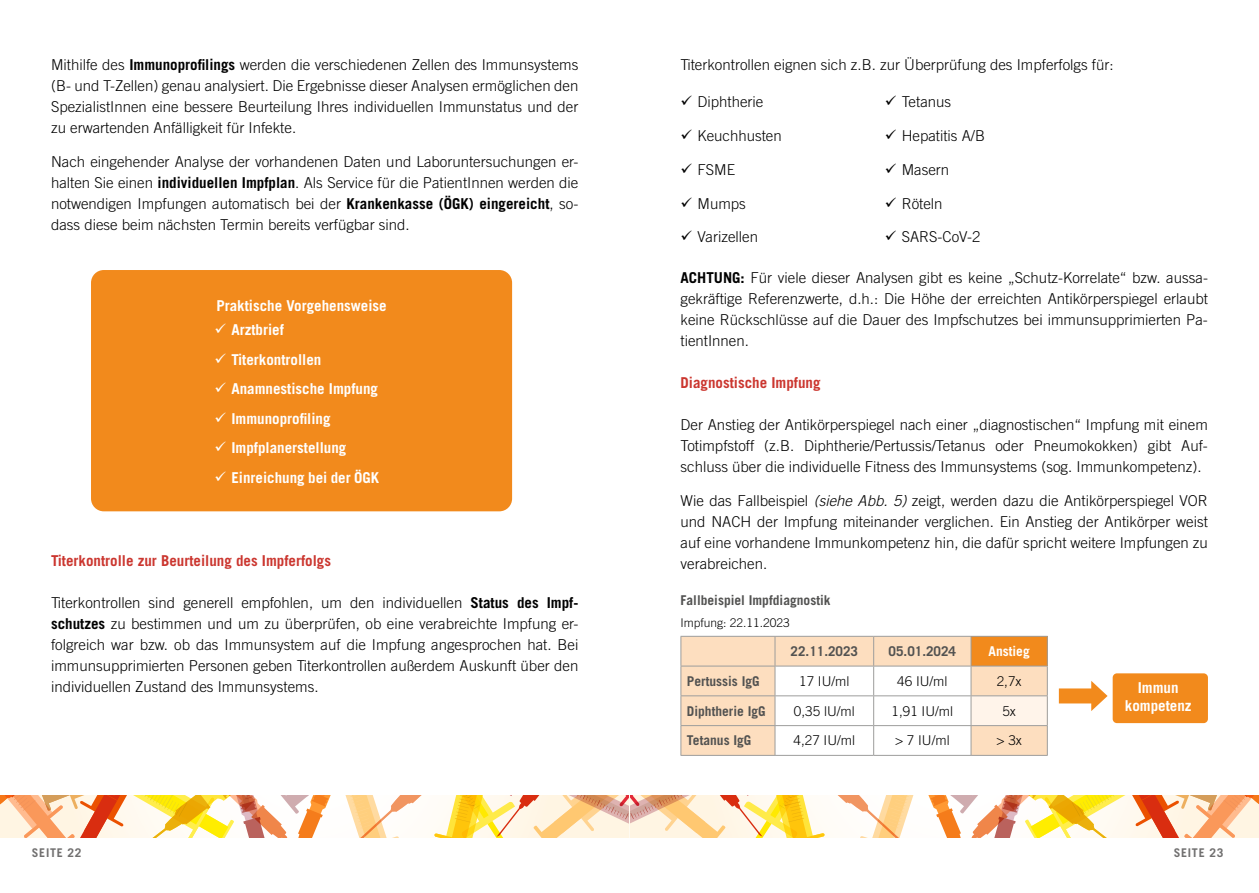
<style>
.page{position:relative;width:1259px;height:893px;background:#fff}
.page>*{position:absolute;margin:0;border:0;box-sizing:border-box;transform-origin:0 0}
.t1{font:300 15px/21px "Trade Gothic LT Std";color:#000;text-align:justify}
.t2{font:700 15px/29.5px "Trade Gothic LT Std";color:#fff}
.t3{font:700 15px "Trade Gothic LT Std";color:#cb362f}
.t4{font:700 13.5px "Trade Gothic LT Std";color:#525251}
.t5{font:300 13.5px "Trade Gothic LT Std";color:#000}
.t6{font:700 13.5px "Trade Gothic LT Std";color:#fff}
.t7{font:300 12px "Trade Gothic LT Std";color:#000}
.t8{font:700 12px "Trade Gothic LT Std";letter-spacing:.06em;color:#706f6f}
.s1{font-weight:700}
.s2{font-style:italic}
</style>
<div class="page">
<svg style="left:0;top:795px;width:1259px;height:43px"></svg>
<div style="left:91px;top:270px;width:421px;height:241px;background:#f28a1c;border-radius:13px"></div>
<hr style="left:680px;top:755px;width:95px;height:1px;background:#9d9d9c">
<hr style="left:775px;top:755px;width:98px;height:1px;background:#9d9d9c">
<hr style="left:873px;top:755px;width:98px;height:1px;background:#9d9d9c">
<hr style="left:971px;top:755px;width:76px;height:1px;background:#9d9d9c">
<svg style="left:680px;top:636px;width:368px;height:119px"></svg>
<div style="left:1059px;top:688px;width:38px;height:15px;background:#f28a1c"></div>
<svg style="left:1091px;top:681px;width:16px;height:30px"></svg>
<div style="left:1112px;top:673px;width:96px;height:50px;background:#f28a1c;border-radius:4px"></div>
<p class="t1" style="left:51px;top:54px;width:529px">Mithilfe des <span class="s1">Immunoprofilings</span> werden die verschiedenen Zellen des Immunsystems (B- und T-Zellen) genau analysiert. Die Ergebnisse dieser Analysen ermöglichen den SpezialistInnen eine bessere Beurteilung Ihres individuellen Immunstatus und der zu erwartenden Anfälligkeit für Infekte.</p>
<p class="t1" style="left:51px;top:151px;width:529px">Nach eingehender Analyse der vorhandenen Daten und Laboruntersuchungen er&shy;halten Sie einen <span class="s1">individuellen Impfplan</span>. Als Service für die PatientInnen werden die notwendigen Impfungen automatisch bei der <span class="s1">Krankenkasse (ÖGK) eingereicht</span>, so&shy;dass diese beim nächsten Termin bereits verfügbar sind.</p>
<p class="t2" style="left:216px;top:290px;width:172px">Praktische Vorgehensweise</p>
<p class="t2" style="left:231px;top:315px;width:149px">Arztbrief<br>Titerkontrollen<br>Anamnestische Impfung<br>Immunoprofiling<br>Impfplanerstellung<br>Einreichung bei der ÖGK</p>
<p class="t3" style="left:51px;top:551px;width:282px">Titerkontrolle zur Beurteilung des Impferfolgs</p>
<p class="t1" style="left:51px;top:592px;width:529px">Titerkontrollen sind generell empfohlen, um den individuellen <span class="s1">Status des Impf&shy;schutzes</span> zu bestimmen und um zu überprüfen, ob eine verabreichte Impfung er&shy;folgreich war bzw. ob das Immunsystem auf die Impfung angesprochen hat. Bei immunsupprimierten Personen geben Titerkontrollen außerdem Auskunft über den individuellen Zustand des Immunsystems.</p>
<p class="t1" style="left:680px;top:54px;width:434px">Titerkontrollen eignen sich z.B. zur Überprüfung des Impferfolgs für:</p>
<p class="t1" style="left:697px;top:91px;width:67px">Diphtherie</p>
<p class="t1" style="left:697px;top:125px;width:86px">Keuchhusten</p>
<p class="t1" style="left:697px;top:159px;width:39px">FSME</p>
<p class="t1" style="left:697px;top:193px;width:50px">Mumps</p>
<p class="t1" style="left:697px;top:226px;width:62px">Varizellen</p>
<p class="t1" style="left:901px;top:91px;width:51px">Tetanus</p>
<p class="t1" style="left:901px;top:125px;width:85px">Hepatitis A/B</p>
<p class="t1" style="left:901px;top:159px;width:49px">Masern</p>
<p class="t1" style="left:901px;top:193px;width:42px">Röteln</p>
<p class="t1" style="left:901px;top:226px;width:80px">SARS-CoV-2</p>
<p class="t1" style="left:680px;top:267px;width:529px"><span class="s1">ACHTUNG:</span> Für viele dieser Analysen gibt es keine „Schutz-Korrelate“ bzw. aussa&shy;gekräftige Referenzwerte, d.h.: Die Höhe der erreichten Antikörperspiegel erlaubt keine Rückschlüsse auf die Dauer des Impfschutzes bei immunsupprimierten Pa&shy;tientInnen.</p>
<p class="t3" style="left:680px;top:373px;width:142px">Diagnostische Impfung</p>
<p class="t1" style="left:680px;top:414px;width:529px">Der Anstieg der Antikörperspiegel nach einer „diagnostischen“ Impfung mit einem Totimpfstoff (z.B. Diphtherie/Pertussis/Tetanus oder Pneumokokken) gibt Auf&shy;schluss über die individuelle Fitness des Immunsystems (sog. Immunkompetenz).</p>
<p class="t1" style="left:680px;top:490px;width:529px">Wie das Fallbeispiel <span class="s2">(siehe Abb. 5)</span> zeigt, werden dazu die Antikörperspiegel VOR und NACH der Impfung miteinander verglichen. Ein Anstieg der Antikörper weist auf eine vorhandene Immunkompetenz hin, die dafür spricht weitere Impfungen zu verabreichen.</p>
<p class="t4" style="left:680px;top:592px;width:152px">Fallbeispiel Impfdiagnostik</p>
<p class="t7" style="left:680px;top:615px;width:111px">Impfung: 22.11.2023</p>
<p class="t4" style="left:790px;top:643px;width:69px">22.11.2023</p>
<p class="t4" style="left:888px;top:643px;width:69px">05.01.2024</p>
<p class="t6" style="left:988px;top:643px;width:43px">Anstieg</p>
<p class="t4" style="left:687px;top:673px;width:74px">Pertussis IgG</p>
<p class="t5" style="left:799px;top:673px;width:52px">17 IU/ml</p>
<p class="t5" style="left:897px;top:673px;width:52px">46 IU/ml</p>
<p class="t5" style="left:996px;top:673px;width:26px">2,7x</p>
<p class="t4" style="left:687px;top:702px;width:80px">Diphtherie IgG</p>
<p class="t5" style="left:794px;top:703px;width:62px">0,35 lU/ml</p>
<p class="t5" style="left:891px;top:703px;width:63px">1,91 IU/ml</p>
<p class="t5" style="left:1002px;top:703px;width:15px">5x</p>
<p class="t4" style="left:687px;top:732px;width:66px">Tetanus IgG</p>
<p class="t5" style="left:793px;top:733px;width:63px">4,27 IU/ml</p>
<p class="t5" style="left:895px;top:733px;width:56px">&gt; 7 IU/ml</p>
<p class="t5" style="left:996px;top:733px;width:27px">&gt; 3x</p>
<p class="t2" style="left:1124px;top:678px;width:68px;line-height:18px;text-align:center">Immun kompetenz</p>
<p class="t8" style="left:32px;top:845px;width:51px">SEITE 22</p>
<p class="t8" style="left:1173px;top:845px;width:51px">SEITE 23</p>
</div>
